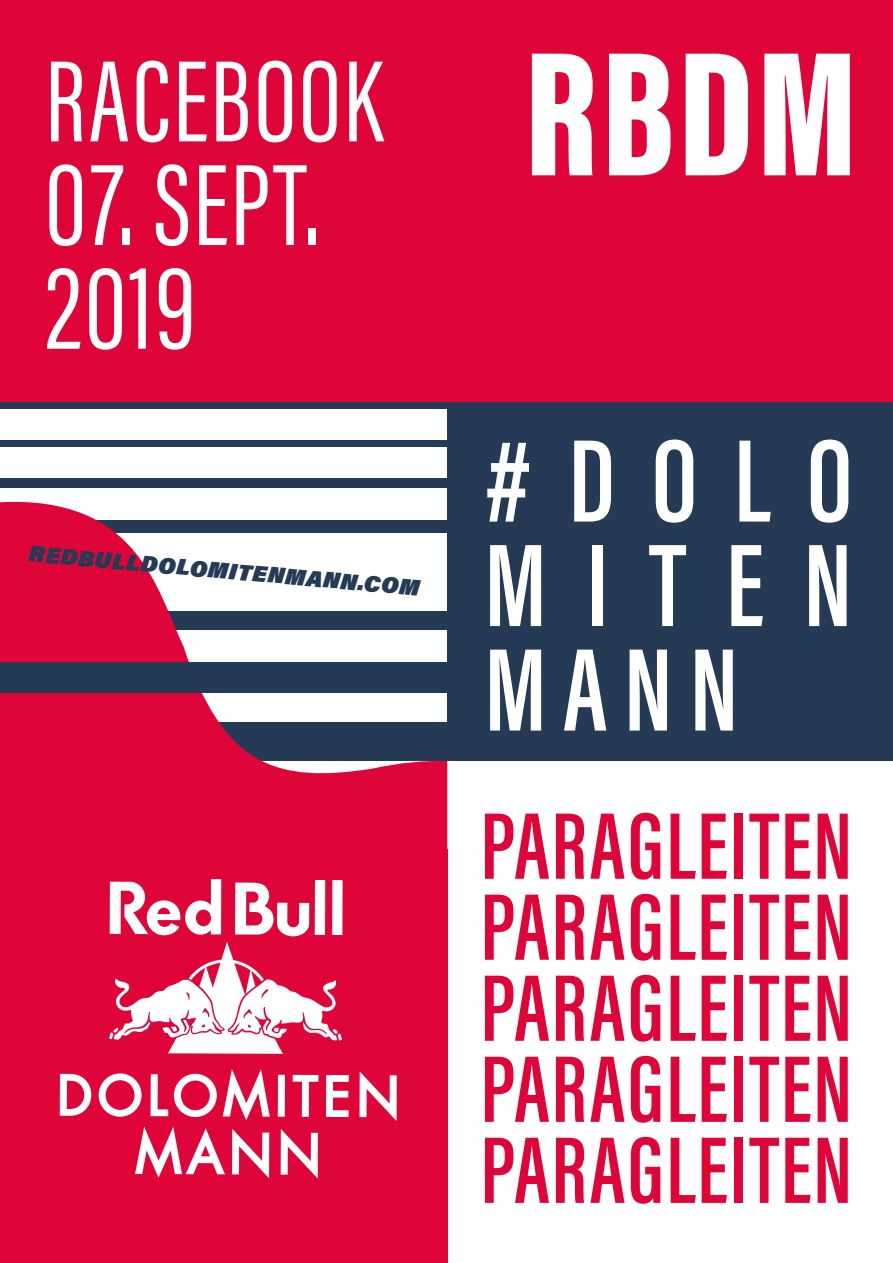
<style>
.page{position:relative;width:893px;height:1263px;background:#fff}
.page>*{position:absolute;margin:0;border:0;box-sizing:border-box;transform-origin:0 0}
.t1{font:600 121.2px/104.6px "Acumin Pro Extra Cond";letter-spacing:.3em;color:#fff;text-align:justify}
.t2{font:119.25px/103.6px "Acumin Pro Extra Cond";letter-spacing:.02em;color:#fff}
.t3{font:600 97.5px/81px "Acumin Pro Extra Cond";letter-spacing:.02em;color:#e00539;text-align:justify}
.t4{font:italic 900 22.65px "Acumin Pro";color:#253b55}
</style>
<div class="page">
<div style="left:0;top:0;width:893px;height:402px;background:#e00539"></div>
<svg style="left:0;top:501px;width:447px;height:349px;fill:#e00539"></svg>
<div style="left:0;top:479px;width:448px;height:9px;background:#253b55"></div>
<div style="left:0;top:440px;width:447px;height:7px;background:#253b55"></div>
<div style="left:0;top:402px;width:447px;height:7px;background:#253b55"></div>
<div style="left:448px;top:402px;width:445px;height:359px;background:#253b55"></div>
<div style="left:0;top:850px;width:447px;height:413px;background:#e00539"></div>
<svg style="left:99px;top:1073px;width:43px;height:44px"></svg>
<svg style="left:60px;top:1074px;width:31px;height:42px"></svg>
<svg style="left:174px;top:1074px;width:43px;height:43px"></svg>
<svg style="left:151px;top:1074px;width:17px;height:42px"></svg>
<svg style="left:281px;top:1129px;width:37px;height:49px"></svg>
<svg style="left:293px;top:1075px;width:25px;height:42px"></svg>
<svg style="left:326px;top:1075px;width:23px;height:42px"></svg>
<svg style="left:359px;top:1071px;width:38px;height:50px"></svg>
<svg style="left:135px;top:1126px;width:90px;height:52px"></svg>
<svg style="left:232px;top:1129px;width:37px;height:49px"></svg>
<svg style="left:223px;top:1069px;width:47px;height:51px"></svg>
<div style="left:278px;top:1075px;width:7px;height:42px;background:#fff"></div>
<svg style="left:332px;top:880px;width:11px;height:55px"></svg>
<svg style="left:315px;top:880px;width:10px;height:55px"></svg>
<svg style="left:110px;top:879px;width:111px;height:56px"></svg>
<svg style="left:235px;top:882px;width:74px;height:54px"></svg>
<svg style="left:109px;top:942px;width:233px;height:112px"></svg>
<div style="left:0;top:662px;width:448px;height:31px;background:#253b55"></div>
<svg style="left:532px;top:54px;width:318px;height:121px"></svg>
<p class="t2" style="left:45px;top:49px;width:339px">RACEBOOK</p>
<p class="t2" style="left:45px;top:153px;width:276px">07. SEPT.<br>2019</p>
<p class="t4" style="left:30px;top:537px;width:394px;rotate:5deg">REDBULLDOLOMITENMANN.COM</p>
<p class="t1" style="left:484px;top:428px;width:369px">#DOLO MITEN MANN</p>
<p class="t3" style="left:480px;top:805px;width:373px">PARAGLEITEN PARAGLEITEN PARAGLEITEN PARAGLEITEN PARAGLEITEN</p>
</div>
